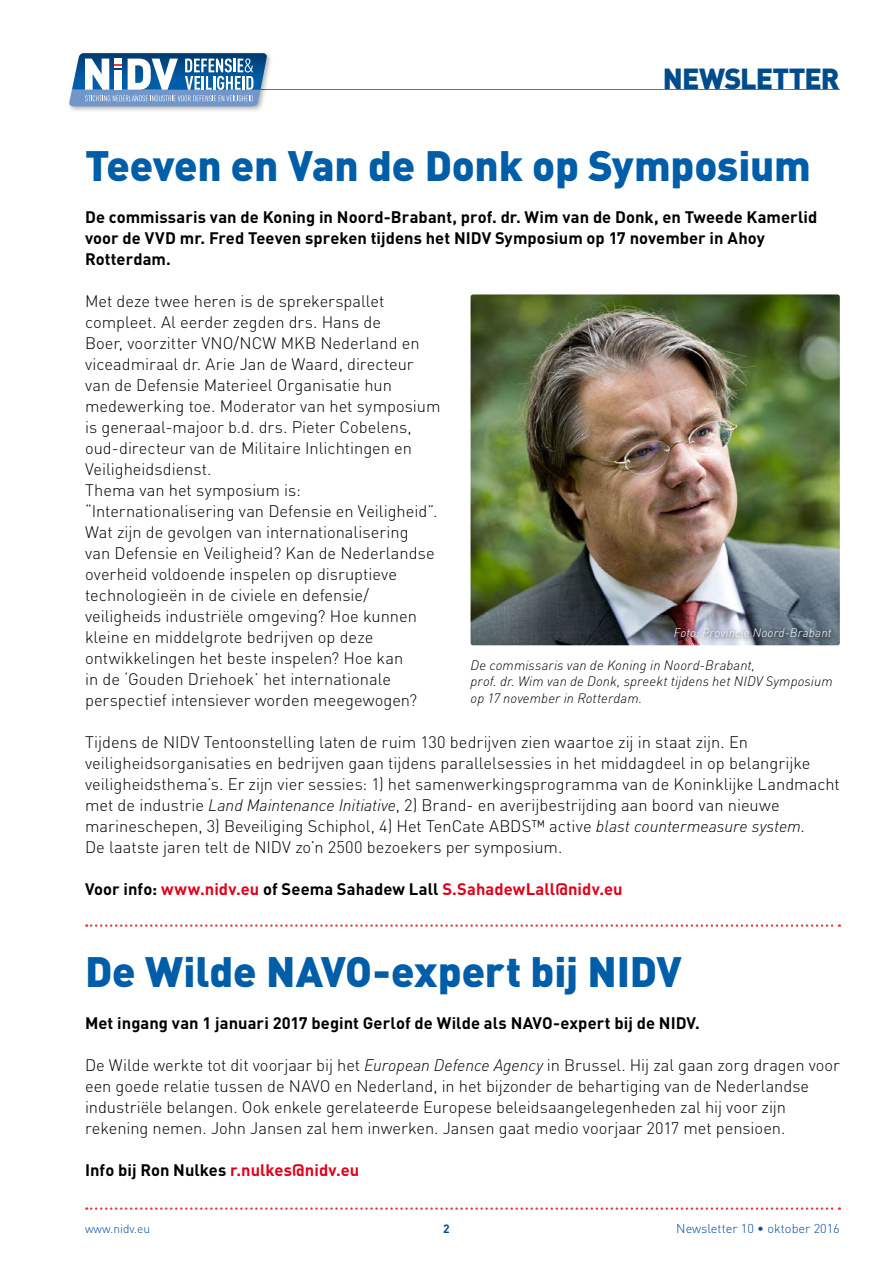
<style>
.page{position:relative;width:893px;height:1263px;background:#fff}
.page>*{position:absolute;margin:0;border:0;box-sizing:border-box;transform-origin:0 0}
.t1{font:900 42px "DIN Pro";letter-spacing:-.005em;color:#005ea8}
.t2{font:900 28.65px "DIN Pro";letter-spacing:-.03em;color:#004c8b}
.t3{font:300 16.5px/21px "DIN Pro";color:#000}
.t4{font:700 16.5px/21px "DIN Pro";letter-spacing:.005em;color:#000}
.t5{font:700 16.5px "DIN Pro";letter-spacing:.005em;color:#e2001a}
.t6{font:italic 300 13.5px/16.5px "DIN";letter-spacing:.01em;color:#000}
.t7{font:300 12.75px "DIN Pro";color:#004c98}
.t8{font:italic 300 12px "DIN";letter-spacing:.015em;color:#fff}
.t9{font:300 12px "DIN Pro";color:#004c98}
.t10{font:700 12px "DIN Pro";color:#004c98}
.s1{font-family:"DIN";font-style:italic}
.s2{color:#000}
.s3{color:#e2001a}
</style>
<div class="page">
<svg style="left:86px;top:1207px;width:754px;height:3px"></svg>
<hr style="left:165px;top:89px;width:675px;height:1px;background:#e63a44">
<div style="left:67px;top:51px;width:206px;height:62px;background:#000;opacity:.3"></div>
<svg style="left:69px;top:53px;width:199px;height:53px"></svg>
<svg style="left:86px;top:924px;width:754px;height:3px"></svg>
<img style="left:471px;top:294px;width:369px;height:351px">
<div style="left:671px;top:625px;width:165px;height:17px;background:#000;opacity:.75"></div>
<h2 class="t2" style="left:663px;top:59px;width:178px">NEWSLETTER</h2>
<h1 class="t1" style="left:85px;top:137px;width:727px">Teeven en Van de Donk op Symposium</h1>
<p class="t4" style="left:85px;top:206px;width:734px">De commissaris van de Koning in Noord-Brabant, prof. dr. Wim van de Donk, en Tweede Kamerlid voor de VVD mr. Fred Teeven spreken tijdens het NIDV Symposium op 17 november in Ahoy<br>Rotterdam.</p>
<p class="t3" style="left:85px;top:290px;width:357px">Met deze twee heren is de sprekerspallet compleet. Al eerder zegden drs. Hans de<br>Boer, voorzitter VNO/NCW MKB Nederland en viceadmiraal dr. Arie Jan de Waard, directeur van de Defensie Materieel Organisatie hun medewerking toe. Moderator van het symposium is generaal-majoor b.d. drs. Pieter Cobelens, oud-directeur van de Militaire Inlichtingen en Veiligheidsdienst.<br>Thema van het symposium is: “Internationalisering van Defensie en Veiligheid”.<br>Wat zijn de gevolgen van internationalisering<br>van Defensie en Veiligheid? Kan de Nederlandse overheid voldoende inspelen op disruptieve technologieën in de civiele en defensie/ veiligheids industriële omgeving? Hoe kunnen kleine en middelgrote bedrijven op deze ontwikkelingen het beste inspelen? Hoe kan<br>in de ‘Gouden Driehoek’ het internationale perspectief intensiever worden meegewogen?</p>
<p class="t3" style="left:85px;top:731px;width:756px">Tijdens de NIDV Tentoonstelling laten de ruim 130 bedrijven zien waartoe zij in staat zijn. En veiligheidsorganisaties en bedrijven gaan tijdens parallelsessies in het middagdeel in op belangrijke veiligheidsthema’s. Er zijn vier sessies: 1) het samenwerkingsprogramma van de Koninklijke Landmacht met de industrie <span class="s1">Land Maintenance Initiative</span>, 2) Brand- en averijbestrijding aan boord van nieuwe marineschepen, 3) Beveiliging Schiphol, 4) Het TenCate ABDS™ active <span class="s1">blast countermeasure system</span>.<br>De laatste jaren telt de NIDV zo’n 2500 bezoekers per symposium.</p>
<p class="t5" style="left:85px;top:878px;width:539px"><span class="s2">Voor info:</span> www.nidv.eu <span class="s2">of Seema Sahadew Lall</span> S.SahadewLall@nidv.eu</p>
<p class="t8" style="left:674px;top:625px;width:159px">Foto: Provincie Noord-Brabant</p>
<p class="t6" style="left:471px;top:657px;width:364px">De commissaris van de Koning in Noord-Brabant,<br>prof. dr. Wim van de Donk, spreekt tijdens het NIDV Symposium op 17 november in Rotterdam.</p>
<h1 class="t1" style="left:85px;top:943px;width:598px">De Wilde NAVO-expert bij NIDV</h1>
<p class="t4" style="left:85px;top:1011px;width:616px">Met ingang van 1 januari 2017 begint Gerlof de Wilde als NAVO-expert bij de NIDV.</p>
<p class="t3" style="left:85px;top:1053px;width:756px">De Wilde werkte tot dit voorjaar bij het <span class="s1">European Defence Agency</span> in Brussel. Hij zal gaan zorg dragen voor een goede relatie tussen de NAVO en Nederland, in het bijzonder de behartiging van de Nederlandse industriële belangen. Ook enkele gerelateerde Europese beleidsaangelegenheden zal hij voor zijn rekening nemen. John Jansen zal hem inwerken. Jansen gaat medio voorjaar 2017 met pensioen.</p>
<p class="t4" style="left:85px;top:1158px;width:276px">Info bij Ron Nulkes <span class="s3">r.nulkes@nidv.eu</span></p>
<p class="t9" style="left:85px;top:1220px;width:67px">www.nidv.eu</p>
<p class="t10" style="left:443px;top:1220px;width:8px">2</p>
<p class="t7" style="left:676px;top:1219px;width:165px">Newsletter 10 • oktober 2016</p>
</div>
